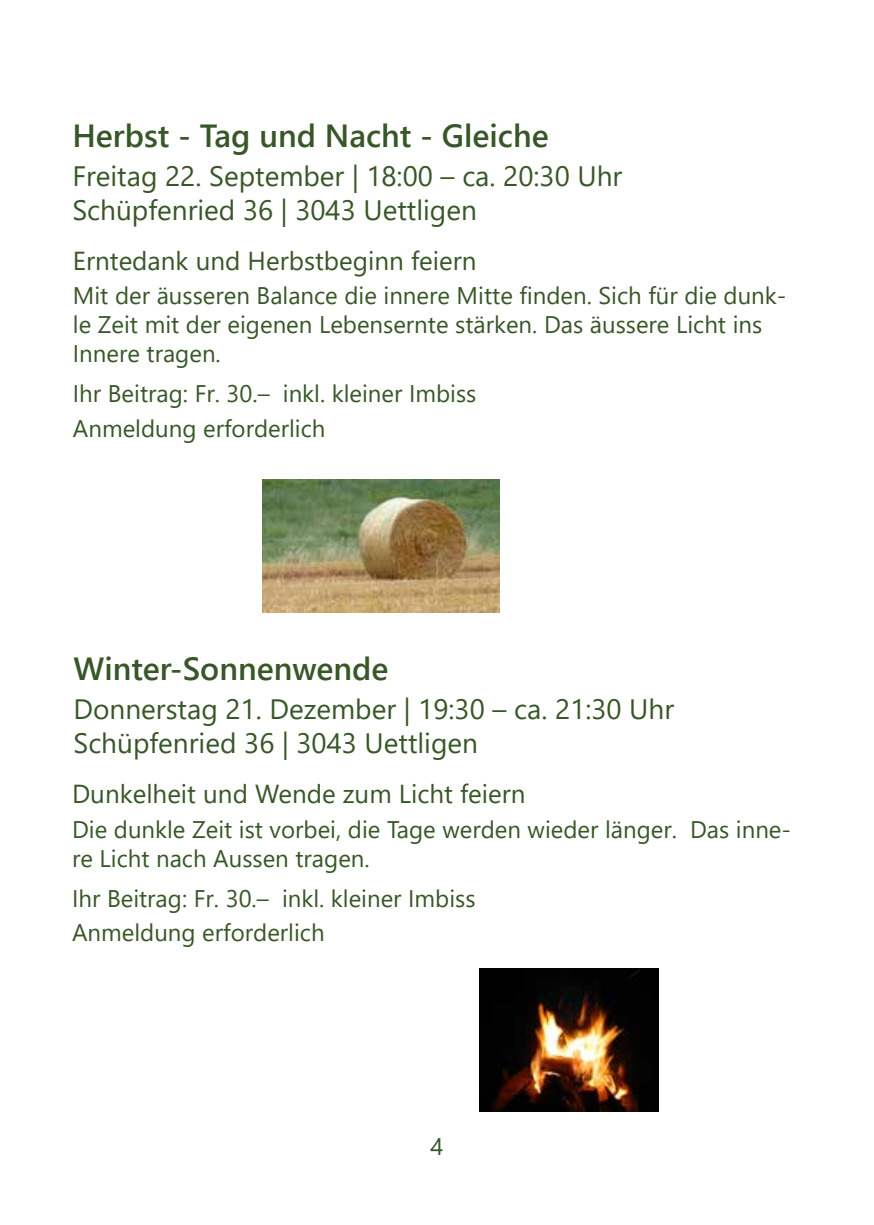
<style>
.page{position:relative;width:874px;height:1225px;background:#fff}
.page>*{position:absolute;margin:0;border:0;box-sizing:border-box;transform-origin:0 0}
.t1{font:600 32px "Segoe UI";color:#385728}
.t2{font:28px/33.6px "Segoe UI";color:#385728}
.t3{font:26px "Segoe UI";color:#385728}
.t4{font:24px/28.8px "Segoe UI";color:#385728}
</style>
<div class="page">
<img style="left:262px;top:479px;width:237px;height:133px">
<img style="left:479px;top:968px;width:179px;height:143px">
<h1 class="t1" style="left:72px;top:105px;width:477px">Herbst - Tag und Nacht - Gleiche</h1>
<p class="t2" style="left:72px;top:157px;width:551px">Freitag 22. September | 18:00 – ca. 20:30 Uhr<br>Schüpfenried 36 | 3043 Uettligen</p>
<p class="t3" style="left:73px;top:236px;width:405px">Erntedank und Herbstbeginn feiern</p>
<p class="t4" style="left:73px;top:279px;width:714px">Mit der äusseren Balance die innere Mitte finden. Sich für die dunk&shy;le Zeit mit der eigenen Lebensernte stärken. Das äussere Licht ins<br>Innere tragen.</p>
<p class="t4" style="left:73px;top:374px;width:405px;line-height:34.4px">Ihr Beitrag: Fr. 30.– inkl. kleiner Imbiss<br>Anmeldung erforderlich</p>
<h1 class="t1" style="left:73px;top:638px;width:316px">Winter-Sonnenwende</h1>
<p class="t2" style="left:73px;top:690px;width:602px">Donnerstag 21. Dezember | 19:30 – ca. 21:30 Uhr<br>Schüpfenried 36 | 3043 Uettligen</p>
<p class="t3" style="left:72px;top:769px;width:455px">Dunkelheit und Wende zum Licht feiern</p>
<p class="t4" style="left:72px;top:813px;width:720px">Die dunkle Zeit ist vorbei, die Tage werden wieder länger. Das inne&shy;re Licht nach Aussen tragen.</p>
<p class="t4" style="left:72px;top:879px;width:405px;line-height:34.4px">Ihr Beitrag: Fr. 30.– inkl. kleiner Imbiss<br>Anmeldung erforderlich</p>
<p class="t4" style="left:430px;top:1130px;width:14px">4</p>
</div>
